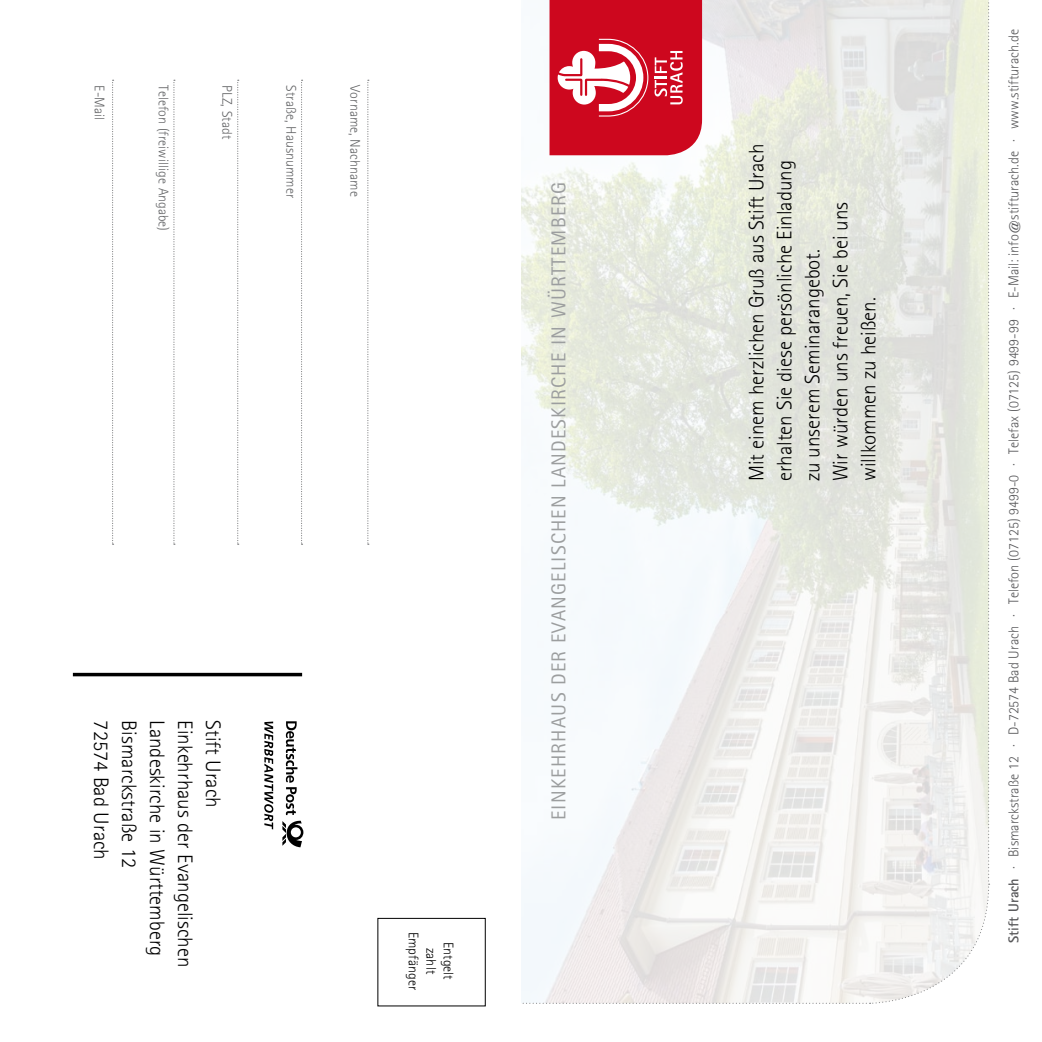
<style>
.page{position:relative;width:1042px;height:1042px;background:#fff}
.page>*{position:absolute;margin:0;border:0;box-sizing:border-box;transform-origin:0 0}
.t1{font:300 21px/28px "Rotis Sans Serif";color:#000}
.t2{font:20.12px "Rotis Sans Serif";letter-spacing:.06em;color:#9c9e9f}
.t3{font:300 14.35px "Rotis Sans Serif";color:#58585a}
.t4{font:300 14px "Rotis Sans Serif";color:#646567}
.t5{font:300 14px/17.5px "Rotis Sans Serif";color:#000;text-align:center}
.s1{font-weight:700}
</style>
<div class="page">
<hr style="left:73px;top:673px;width:229px;height:3px;background:#000">
<div style="left:377px;top:918px;width:109px;height:88px;border:1px solid #000"></div>
<svg style="left:367px;top:80px;width:2px;height:465px"></svg>
<svg style="left:301px;top:80px;width:2px;height:465px"></svg>
<svg style="left:237px;top:80px;width:2px;height:465px"></svg>
<svg style="left:173px;top:80px;width:2px;height:465px"></svg>
<svg style="left:112px;top:80px;width:2px;height:465px"></svg>
<svg style="left:521px;top:0;width:468px;height:1004px"></svg>
<svg style="left:282px;top:721px;width:21px;height:126px"></svg>
<svg style="left:264px;top:721px;width:9px;height:108px"></svg>
<p class="t4" style="left:108px;top:85px;width:36px;rotate:90deg">E-Mail</p>
<p class="t4" style="left:171px;top:85px;width:147px;rotate:90deg">Telefon (freiwillige Angabe)</p>
<p class="t4" style="left:235px;top:85px;width:55px;rotate:90deg">PLZ, Stadt</p>
<p class="t4" style="left:299px;top:85px;width:114px;rotate:90deg">Straße, Hausnummer</p>
<p class="t4" style="left:363px;top:85px;width:113px;rotate:90deg">Vorname, Nachname</p>
<p class="t1" style="left:115px;top:720px;width:141px;rotate:90deg">72574 Bad Urach</p>
<p class="t1" style="left:143px;top:720px;width:149px;rotate:90deg">Bismarckstraße 12</p>
<p class="t1" style="left:171px;top:720px;width:237px;rotate:90deg">Landeskirche in Württemberg</p>
<p class="t1" style="left:199px;top:720px;width:248px;rotate:90deg">Einkehrhaus der Evangelischen</p>
<p class="t1" style="left:227px;top:720px;width:89px;rotate:90deg">Stift Urach</p>
<p class="t5" style="left:457px;top:932px;width:60px;rotate:90deg">Entgelt zahlt<br>Empfänger</p>
<p class="t2" style="left:547px;top:820px;width:640px;rotate:-90deg">Einkehrhaus der Evangelischen Landeskirche in Württemberg</p>
<p class="t1" style="left:742px;top:481px;width:339px;rotate:-90deg">Mit einem herzlichen Gruß aus Stift Urach erhalten Sie diese persönliche Einladung zu unserem Seminarangebot.<br>Wir würden uns freuen, Sie bei uns willkommen zu heißen.</p>
<p class="t3" style="left:1005px;top:943px;width:915px;rotate:-90deg"><span class="s1">Stift Urach</span> · Bismarckstraße 12 · D-72574 Bad Urach · Telefon (07125) 9499-0 · Telefax (07125) 9499-99 · E-Mail: info@stifturach.de · www.stifturach.de</p>
</div>
